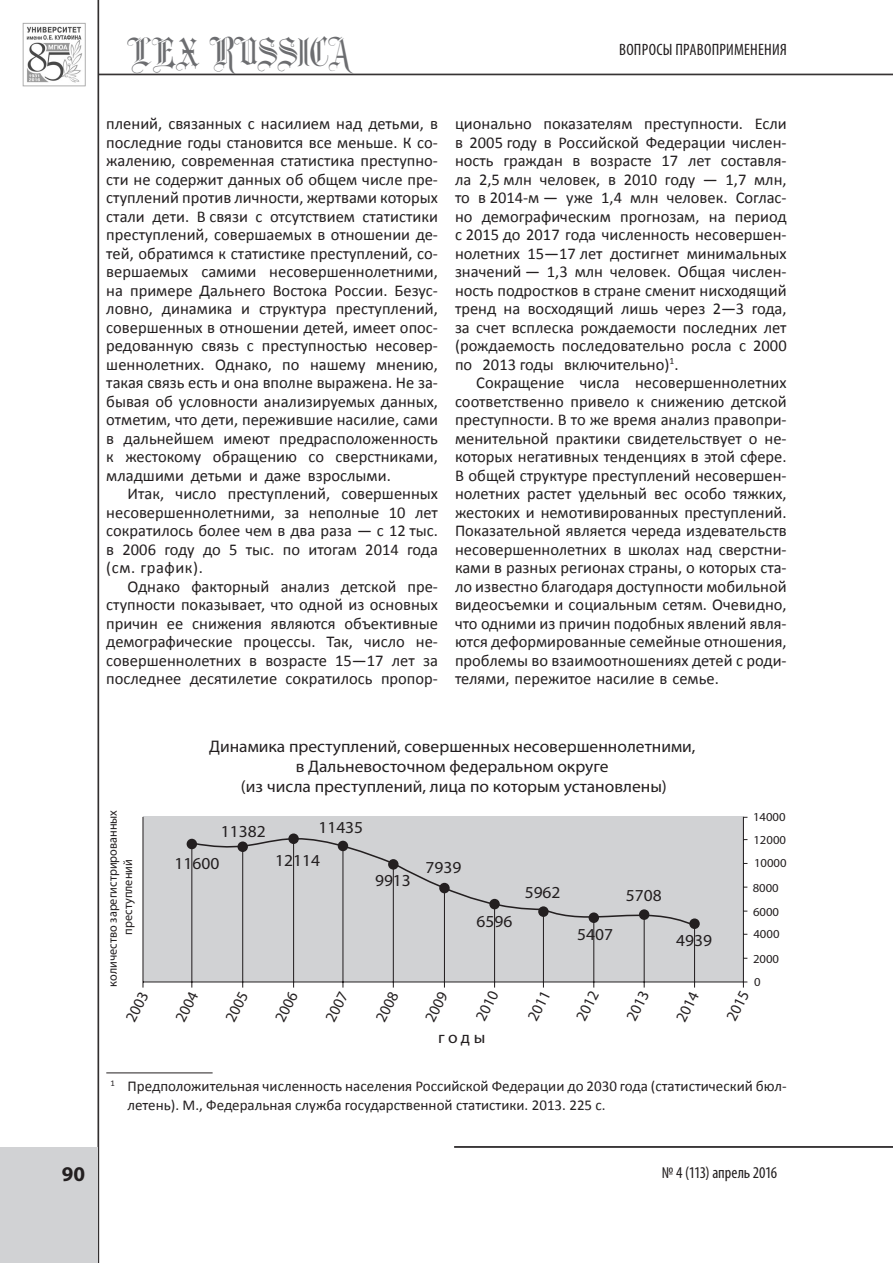
<style>
.page{position:relative;width:893px;height:1263px;background:#fff}
.page>*{position:absolute;margin:0;border:0;box-sizing:border-box;transform-origin:0 0}
.t1{font:45px "Fancy Card Text";color:#6c6d70}
.t2{font:700 21px "Myriad Pro";color:#231f20}
.t3{font:16.8px/20.1px "Myriad Pro";color:#231f20;text-align:center;scale:1.04 1}
.TEXST{font:16.5px/18.5px "Calibri";color:#231f20;text-align:justify}
.t4{font:condensed 16.5px "Myriad Pro";letter-spacing:.01em;color:#231f20}
.t5{font:15.75px "Myriad Pro";color:#231f20}
.SNOSKA{font:15px/18.5px "Calibri";color:#231f20}
.t6{font:12.75px/15.3px "Myriad Pro";color:#231f20;text-align:center;scale:.96 1}
.t7{font:12.15px "Myriad Pro";color:#231f20;scale:1.04 1}
</style>
<div class="page">
<hr style="left:98px;top:0;width:1px;height:1263px;background:#231f20">
<div style="left:0;top:1147px;width:98px;height:116px;background:#d1d2d4"></div>
<hr style="left:99px;top:74px;width:794px;height:1px;background:#231f20">
<hr style="left:99px;top:75px;width:794px;height:1px;background:#231f20">
<hr style="left:454px;top:1146px;width:439px;height:1px;background:#231f20">
<hr style="left:454px;top:1147px;width:439px;height:1px;background:#231f20">
<img style="left:22px;top:23px;width:64px;height:63px">
<div style="left:143px;top:817px;width:600px;height:165px;background:#d1d2d4"></div>
<hr style="left:143px;top:981px;width:604px;height:1px;background:#231f20">
<hr style="left:191px;top:843px;width:1px;height:144px;background:#231f20">
<hr style="left:143px;top:817px;width:1px;height:170px;background:#231f20">
<hr style="left:242px;top:846px;width:1px;height:141px;background:#231f20">
<hr style="left:293px;top:838px;width:1px;height:149px;background:#231f20">
<hr style="left:343px;top:846px;width:1px;height:141px;background:#231f20">
<hr style="left:393px;top:863px;width:1px;height:124px;background:#231f20">
<hr style="left:444px;top:888px;width:1px;height:99px;background:#231f20">
<hr style="left:494px;top:904px;width:1px;height:83px;background:#231f20">
<hr style="left:543px;top:909px;width:1px;height:78px;background:#231f20">
<hr style="left:593px;top:917px;width:1px;height:70px;background:#231f20">
<hr style="left:644px;top:915px;width:1px;height:72px;background:#231f20">
<hr style="left:694px;top:925px;width:1px;height:62px;background:#231f20">
<hr style="left:743px;top:817px;width:1px;height:170px;background:#231f20">
<svg style="left:190px;top:816px;width:507px;height:112px"></svg>
<div style="left:187px;top:839px;width:10px;height:10px;background:#231f20;border-radius:50%"></div>
<div style="left:237px;top:841px;width:11px;height:11px;background:#231f20;border-radius:50%"></div>
<div style="left:288px;top:833px;width:11px;height:11px;background:#231f20;border-radius:50%"></div>
<div style="left:338px;top:841px;width:10px;height:10px;background:#231f20;border-radius:50%"></div>
<div style="left:388px;top:859px;width:11px;height:11px;background:#231f20;border-radius:50%"></div>
<div style="left:439px;top:883px;width:11px;height:10px;background:#231f20;border-radius:50%"></div>
<div style="left:489px;top:899px;width:11px;height:10px;background:#231f20;border-radius:50%"></div>
<div style="left:538px;top:906px;width:11px;height:11px;background:#231f20;border-radius:50%"></div>
<div style="left:589px;top:912px;width:10px;height:11px;background:#231f20;border-radius:50%"></div>
<div style="left:639px;top:909px;width:10px;height:11px;background:#231f20;border-radius:50%"></div>
<div style="left:689px;top:918px;width:11px;height:11px;background:#231f20;border-radius:50%"></div>
<hr style="left:106px;top:1072px;width:107px;height:1px;background:#231f20">
<h1 class="t1" style="left:128px;top:27px;width:225px">LEX RUSSICA</h1>
<p class="t4" style="left:619px;top:40px;width:169px">ВОПРОСЫ ПРАВОПРИМЕНЕНИЯ</p>
<p class="TEXST" style="left:106px;top:115px;width:333px">плений, связанных с насилием над детьми, в последние годы становится все меньше. К со&shy;жалению, современная статистика преступно&shy;сти не содержит данных об общем числе пре&shy;ступлений против личности, жертвами которых стали дети. В связи с отсутствием статистики преступлений, совершаемых в отношении де&shy;тей, обратимся к статистике преступлений, со&shy;вершаемых самими несовершеннолетними, на примере Дальнего Востока России. Безус&shy;ловно, динамика и структура преступлений, совершенных в отношении детей, имеет опос&shy;редованную связь с преступностью несовер&shy;шеннолетних. Однако, по нашему мнению, такая связь есть и она вполне выражена. Не за&shy;бывая об условности анализируемых данных, отметим, что дети, пережившие насилие, сами в дальнейшем имеют предрасположенность к жестокому обращению со сверстниками, младшими детьми и даже взрослыми.</p>
<p class="TEXST" style="left:106px;top:485px;width:333px;text-indent:21px">Итак, число преступлений, совершенных несовершеннолетними, за неполные 10 лет сократилось более чем в два раза — с 12 тыс. в 2006 году до 5 тыс. по итогам 2014 года (см. график).</p>
<p class="TEXST" style="left:106px;top:577px;width:333px;text-indent:21px">Однако факторный анализ детской пре&shy;ступности показывает, что одной из основных причин ее снижения являются объективные демографические процессы. Так, число не&shy;совершеннолетних в возрасте 15—17 лет за последнее десятилетие сократилось пропор-</p>
<p class="TEXST" style="left:455px;top:115px;width:333px">ционально показателям преступности. Если в 2005 году в Российской Федерации числен&shy;ность граждан в возрасте 17 лет составля&shy;ла 2,5 млн человек, в 2010 году — 1,7 млн, то в 2014-м — уже 1,4 млн человек. Соглас&shy;но демографическим прогнозам, на период с 2015 до 2017 года численность несовершен&shy;нолетних 15—17 лет достигнет минимальных значений — 1,3 млн человек. Общая числен&shy;ность подростков в стране сменит нисходящий тренд на восходящий лишь через 2—3 года, за счет всплеска рождаемости последних лет (рождаемость последовательно росла с 2000 по 2013 годы включительно)<sup>1</sup>.</p>
<p class="TEXST" style="left:455px;top:374px;width:333px;text-indent:21px">Сокращение числа несовершеннолетних соответственно привело к снижению детской преступности. В то же время анализ правопри&shy;менительной практики свидетельствует о не&shy;которых негативных тенденциях в этой сфере.<br>В общей структуре преступлений несовершен&shy;нолетних растет удельный вес особо тяжких, жестоких и немотивированных преступлений.<br>Показательной является череда издевательств несовершеннолетних в школах над сверстни&shy;ками в разных регионах страны, о которых ста&shy;ло известно благодаря доступности мобильной видеосъемки и социальным сетям. Очевидно, что одними из причин подобных явлений явля&shy;ются деформированные семейные отношения, проблемы во взаимоотношениях детей с роди&shy;телями, пережитое насилие в семье.</p>
<p class="t6" style="left:105px;top:986px;width:185px;rotate:-90deg">количество зарегистрированных преступлений</p>
<p class="t3" style="left:209px;top:736px;width:469px">Динамика преступлений, совершенных несовершеннолетними, в Дальневосточном федеральном округе<br>(из числа преступлений, лица по которым установлены)</p>
<p class="t3" style="left:221px;top:821px;width:45px">11382</p>
<p class="t3" style="left:175px;top:853px;width:45px">11600</p>
<p class="t3" style="left:318px;top:817px;width:45px">11435</p>
<p class="t3" style="left:275px;top:850px;width:45px">12114</p>
<p class="t3" style="left:375px;top:870px;width:36px">9913</p>
<p class="t3" style="left:426px;top:857px;width:36px">7939</p>
<p class="t3" style="left:477px;top:911px;width:36px">6596</p>
<p class="t3" style="left:525px;top:882px;width:36px">5962</p>
<p class="t3" style="left:577px;top:924px;width:36px">5407</p>
<p class="t3" style="left:626px;top:885px;width:36px">5708</p>
<p class="t3" style="left:676px;top:930px;width:36px">4939</p>
<p class="t7" style="left:753px;top:810px;width:33px">14000</p>
<p class="t7" style="left:753px;top:832px;width:33px">12000</p>
<p class="t7" style="left:754px;top:856px;width:33px">10000</p>
<p class="t7" style="left:753px;top:880px;width:27px">8000</p>
<p class="t7" style="left:753px;top:905px;width:27px">6000</p>
<p class="t7" style="left:753px;top:927px;width:27px">4000</p>
<p class="t7" style="left:753px;top:952px;width:27px">2000</p>
<p class="t7" style="left:754px;top:975px;width:8px">0</p>
<p class="t5" style="left:121px;top:1015px;width:33px;rotate:-62deg">2003</p>
<p class="t5" style="left:171px;top:1015px;width:33px;rotate:-62deg">2004</p>
<p class="t5" style="left:221px;top:1015px;width:33px;rotate:-62deg">2005</p>
<p class="t5" style="left:271px;top:1015px;width:33px;rotate:-62deg">2006</p>
<p class="t5" style="left:321px;top:1015px;width:33px;rotate:-62deg">2007</p>
<p class="t5" style="left:371px;top:1015px;width:33px;rotate:-62deg">2008</p>
<p class="t5" style="left:421px;top:1015px;width:33px;rotate:-62deg">2009</p>
<p class="t5" style="left:471px;top:1015px;width:33px;rotate:-62deg">2010</p>
<p class="t5" style="left:523px;top:1015px;width:33px;rotate:-62deg">2011</p>
<p class="t5" style="left:572px;top:1015px;width:33px;rotate:-62deg">2012</p>
<p class="t5" style="left:622px;top:1015px;width:33px;rotate:-62deg">2013</p>
<p class="t5" style="left:671px;top:1015px;width:33px;rotate:-62deg">2014</p>
<p class="t5" style="left:722px;top:1015px;width:33px;rotate:-62deg">2015</p>
<p class="t3" style="left:438px;top:1026px;width:47px">годы</p>
<p class="SNOSKA" style="left:128px;top:1077px;width:661px;text-indent:-17px"><sup>1</sup> Предположительная численность населения Российской Федерации до 2030 года (статистический бюл&shy;летень). М., Федеральная служба государственной статистики. 2013. 225 с.</p>
<p class="t2" style="left:62px;top:1160px;width:25px">90</p>
<p class="t4" style="left:662px;top:1163px;width:117px">№ 4 (113) апрель 2016</p>
</div>
